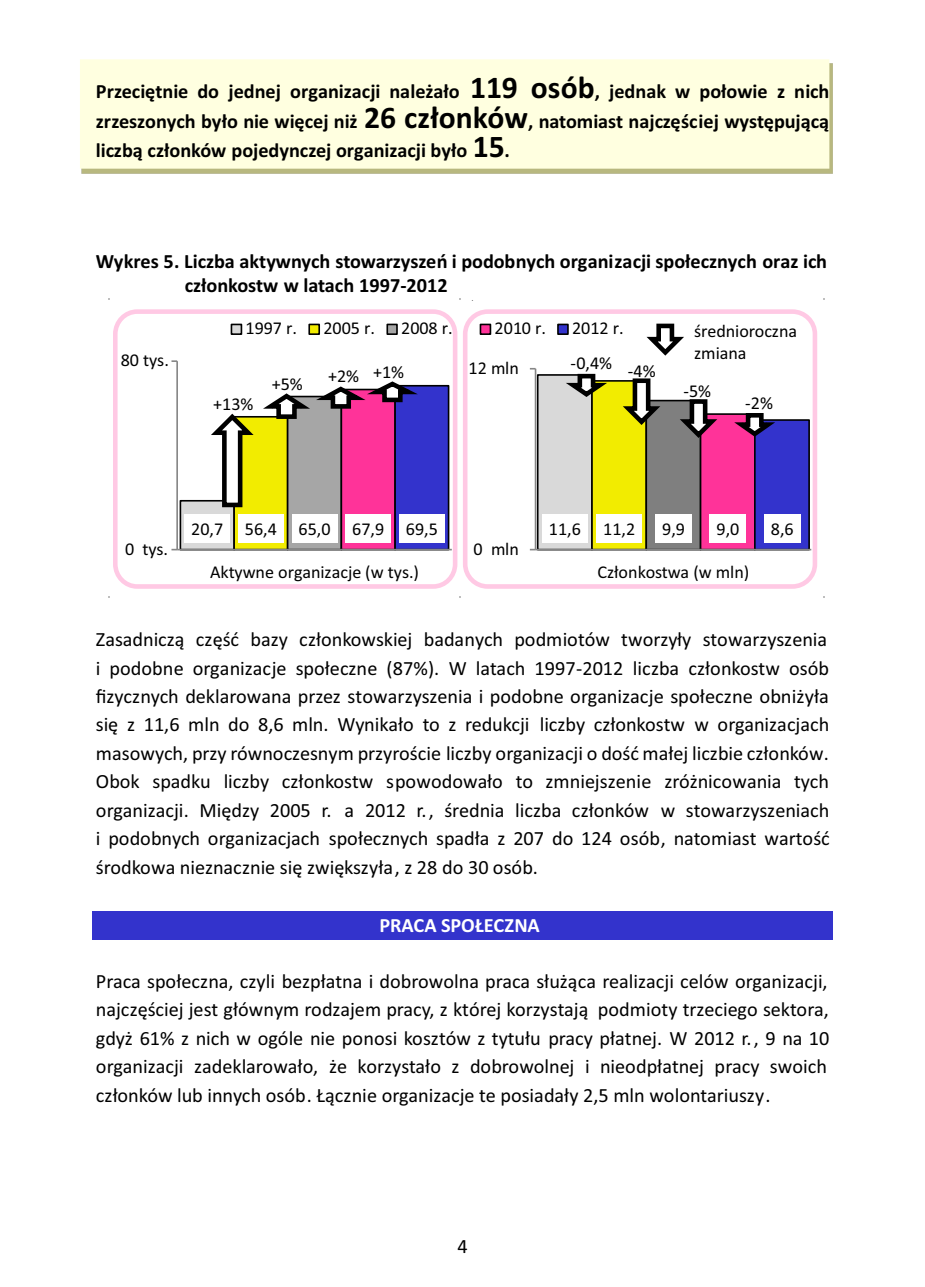
<style>
.page{position:relative;width:925px;height:1287px;background:#fff}
.page>*{position:absolute;margin:0;border:0;box-sizing:border-box;transform-origin:0 0}
.t1{font:20.25px/28.3px "Calibri";color:#000}
.t2{font:700 20.25px/29.2px "Calibri";color:#000;text-align:justify}
.t3{font:700 20.25px "Calibri";color:#fff}
.t4{font:18.22px "Calibri";color:#000}
.t5{font:18px/35.1px "Calibri";color:#000}
.s1{font-size:31.5px}
</style>
<div class="page">
<img style="left:82px;top:64px;width:750px;height:110px">
<div style="left:81px;top:60px;width:747px;height:108px;background:#ffffe0"></div>
<div style="left:80px;top:59px;width:749px;height:110px;border:2px solid #ffffe0"></div>
<div style="left:93px;top:911px;width:740px;height:28px;background:#33c"></div>
<div style="left:180px;top:501px;width:54px;height:49px;background:#d9d9d9"></div>
<div style="left:180px;top:500px;width:55px;height:50px;border:2px solid #000"></div>
<div style="left:234px;top:417px;width:54px;height:133px;background:#f2ec00"></div>
<div style="left:233px;top:416px;width:55px;height:134px;border:2px solid #000"></div>
<div style="left:288px;top:397px;width:53px;height:153px;background:#a6a6a6"></div>
<div style="left:287px;top:396px;width:55px;height:154px;border:2px solid #000"></div>
<div style="left:341px;top:390px;width:54px;height:160px;background:#f39"></div>
<div style="left:340px;top:389px;width:56px;height:161px;border:2px solid #000"></div>
<div style="left:395px;top:386px;width:53px;height:164px;background:#33c"></div>
<div style="left:394px;top:385px;width:55px;height:165px;border:2px solid #000"></div>
<hr style="left:176px;top:361px;width:2px;height:189px;background:#868686">
<hr style="left:177px;top:549px;width:275px;height:1px;background:#868686">
<div style="left:184px;top:514px;width:46px;height:29px;background:#fff"></div>
<div style="left:238px;top:514px;width:45px;height:29px;background:#fff"></div>
<div style="left:292px;top:514px;width:45px;height:29px;background:#fff"></div>
<div style="left:345px;top:514px;width:46px;height:29px;background:#fff"></div>
<div style="left:399px;top:514px;width:45px;height:29px;background:#fff"></div>
<div style="left:231px;top:324px;width:10px;height:10px;background:#d9d9d9"></div>
<div style="left:231px;top:324px;width:11px;height:11px;border:2px solid #000"></div>
<div style="left:309px;top:324px;width:10px;height:10px;background:#f2ec00"></div>
<div style="left:308px;top:324px;width:12px;height:11px;border:2px solid #000"></div>
<div style="left:387px;top:324px;width:10px;height:10px;background:#a6a6a6"></div>
<div style="left:386px;top:324px;width:12px;height:11px;border:2px solid #000"></div>
<svg style="left:210px;top:381px;width:217px;height:129px"></svg>
<div style="left:538px;top:375px;width:54px;height:175px;background:#d9d9d9"></div>
<div style="left:537px;top:374px;width:56px;height:176px;border:2px solid #000"></div>
<div style="left:592px;top:381px;width:54px;height:169px;background:#f2ec00"></div>
<div style="left:591px;top:380px;width:56px;height:170px;border:2px solid #000"></div>
<div style="left:646px;top:401px;width:54px;height:149px;background:#7f7f7f"></div>
<div style="left:645px;top:400px;width:56px;height:150px;border:2px solid #000"></div>
<div style="left:700px;top:414px;width:55px;height:136px;background:#f39"></div>
<div style="left:700px;top:413px;width:55px;height:137px;border:2px solid #000"></div>
<div style="left:755px;top:420px;width:54px;height:130px;background:#33c"></div>
<div style="left:754px;top:419px;width:56px;height:131px;border:2px solid #000"></div>
<hr style="left:535px;top:369px;width:1px;height:181px;background:#868686">
<hr style="left:535px;top:549px;width:276px;height:1px;background:#868686">
<div style="left:542px;top:514px;width:45px;height:29px;background:#fff"></div>
<div style="left:596px;top:514px;width:46px;height:29px;background:#fff"></div>
<div style="left:655px;top:514px;width:36px;height:29px;background:#fff"></div>
<div style="left:710px;top:514px;width:36px;height:29px;background:#fff"></div>
<div style="left:764px;top:514px;width:36px;height:29px;background:#fff"></div>
<div style="left:480px;top:324px;width:10px;height:10px;background:#f39"></div>
<div style="left:480px;top:324px;width:11px;height:11px;border:2px solid #000"></div>
<div style="left:558px;top:324px;width:10px;height:10px;background:#33c"></div>
<div style="left:557px;top:324px;width:12px;height:11px;border:2px solid #000"></div>
<div style="left:463px;top:309px;width:354px;height:280px;border:5px solid #ffc9e4;border-radius:23px"></div>
<svg style="left:567px;top:373px;width:47px;height:27px"></svg>
<svg style="left:646px;top:323px;width:38px;height:33px"></svg>
<svg style="left:622px;top:378px;width:44px;height:50px"></svg>
<svg style="left:679px;top:399px;width:44px;height:42px"></svg>
<svg style="left:735px;top:413px;width:47px;height:27px"></svg>
<div style="left:113px;top:309px;width:344px;height:280px;border:5px solid #ffc9e4;border-radius:22px"></div>
<p class="t2" style="left:96px;top:79px;width:735px">Przeciętnie do jednej organizacji należało <span class="s1">119 osób</span>, jednak w połowie z nich zrzeszonych było nie więcej niż <span class="s1">26 członków</span>, natomiast najczęściej występującą liczbą członków pojedynczej organizacji było <span class="s1">15</span>.</p>
<p class="t2" style="left:185px;top:250px;width:644px;line-height:24.5px;text-indent:-89px">Wykres 5. Liczba aktywnych stowarzyszeń i podobnych organizacji społecznych oraz ich członkostw w latach 1997-2012</p>
<p class="t5" style="left:121px;top:344px;width:50px">80 tys.</p>
<p class="t5" style="left:246px;top:312px;width:53px">1997 r.</p>
<p class="t5" style="left:323px;top:312px;width:53px">2005 r.</p>
<p class="t5" style="left:401px;top:312px;width:53px">2008 r.</p>
<p class="t5" style="left:213px;top:388px;width:42px">+13%</p>
<p class="t5" style="left:272px;top:368px;width:33px">+5%</p>
<p class="t5" style="left:328px;top:358px;width:78px">+2% +1%</p>
<p class="t5" style="left:495px;top:312px;width:53px">2010 r.</p>
<p class="t5" style="left:571px;top:312px;width:87px">2012 r. -0,4% -4%</p>
<p class="t5" style="left:468px;top:352px;width:52px">12 mln</p>
<p class="t5" style="left:694px;top:321px;width:104px;line-height:22.1px">średnioroczna zmiana</p>
<p class="t5" style="left:683px;top:375px;width:29px">-5%</p>
<p class="t4" style="left:745px;top:395px;width:29px">-2%</p>
<p class="t5" style="left:125px;top:533px;width:45px">0 tys.</p>
<p class="t5" style="left:191px;top:513px;width:248px">20,7 56,4 65,0 67,9 69,5</p>
<p class="t5" style="left:210px;top:556px;width:210px">Aktywne organizacje (w tys.)</p>
<p class="t5" style="left:474px;top:533px;width:47px">0 mln</p>
<p class="t5" style="left:549px;top:513px;width:88px">11,6 11,2</p>
<p class="t5" style="left:662px;top:513px;width:24px">9,9</p>
<p class="t5" style="left:716px;top:513px;width:24px">9,0</p>
<p class="t5" style="left:771px;top:513px;width:24px">8,6</p>
<p class="t5" style="left:597px;top:556px;width:153px">Członkostwa (w mln)</p>
<p class="t1" style="left:96px;top:627px;width:735px">Zasadniczą część bazy członkowskiej badanych podmiotów tworzyły stowarzyszenia i podobne organizacje społeczne (87%). W latach 1997-2012 liczba członkostw osób fizycznych deklarowana przez stowarzyszenia i podobne organizacje społeczne obniżyła się z 11,6 mln do 8,6 mln. Wynikało to z redukcji liczby członkostw w organizacjach masowych, przy równoczesnym przyroście liczby organizacji o dość małej liczbie członków.<br>Obok spadku liczby członkostw spowodowało to zmniejszenie zróżnicowania tych organizacji. Między 2005 r. a 2012 r., średnia liczba członków w stowarzyszeniach i podobnych organizacjach społecznych spadła z 207 do 124 osób, natomiast wartość środkowa nieznacznie się zwiększyła, z 28 do 30 osób.</p>
<p class="t3" style="left:379px;top:917px;width:162px">PRACA SPOŁECZNA</p>
<p class="t1" style="left:96px;top:969px;width:735px">Praca społeczna, czyli bezpłatna i dobrowolna praca służąca realizacji celów organizacji, najczęściej jest głównym rodzajem pracy, z której korzystają podmioty trzeciego sektora, gdyż 61% z nich w ogóle nie ponosi kosztów z tytułu pracy płatnej. W 2012 r., 9 na 10 organizacji zadeklarowało, że korzystało z dobrowolnej i nieodpłatnej pracy swoich członków lub innych osób. Łącznie organizacje te posiadały 2,5 mln wolontariuszy.</p>
<p class="t1" style="left:457px;top:1233px;width:12px">4</p>
</div>
